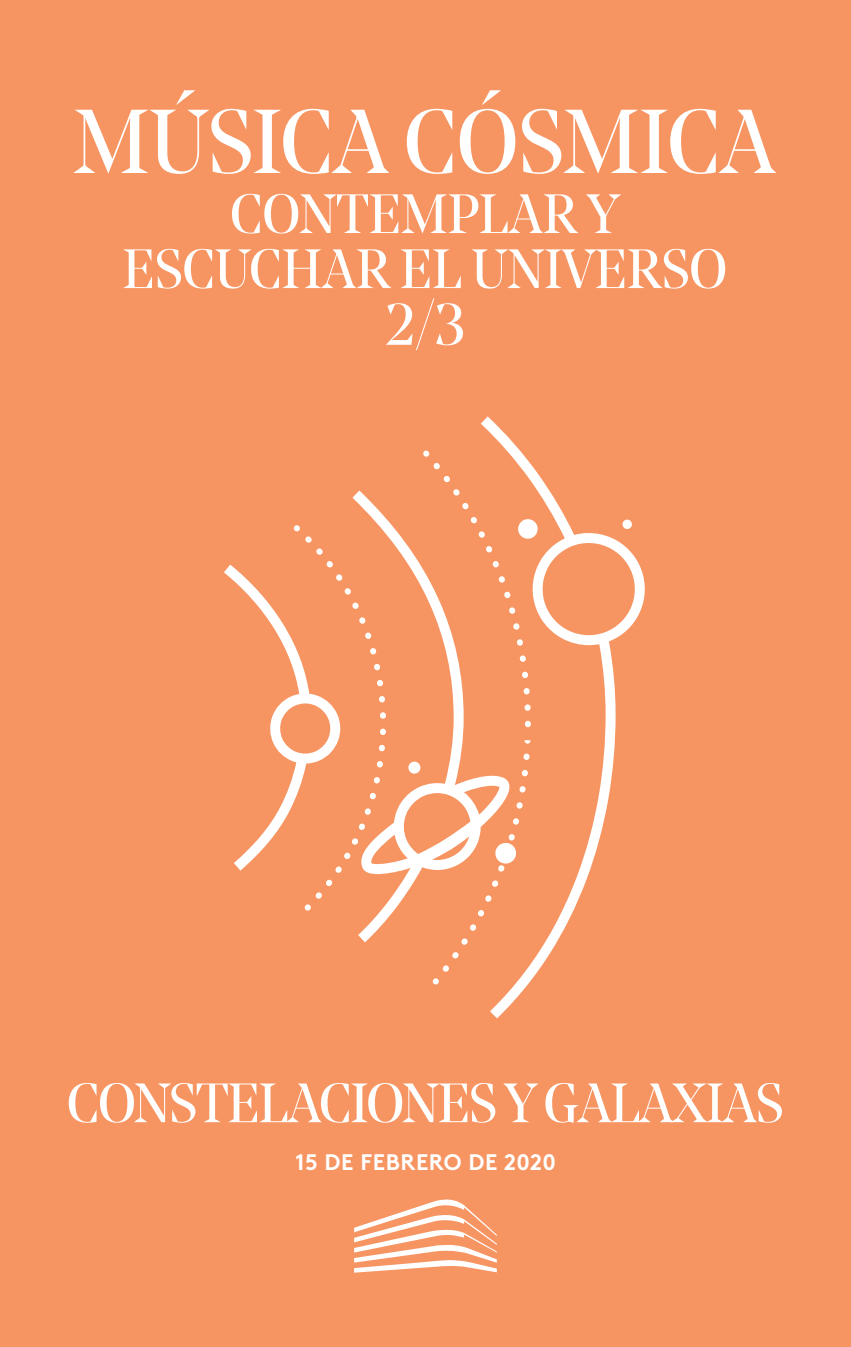
<style>
.page{position:relative;width:851px;height:1347px;background:#fff}
.page>*{position:absolute;margin:0;border:0;box-sizing:border-box;transform-origin:0 0}
.t1{font:90px "Noe Display";letter-spacing:-.01em;color:#fff}
.t2{font:58.25px "Noe Display";color:#fff}
.t3{font:55px/55px "Noe Display";letter-spacing:-.025em;color:#fff;text-align:center}
.t4{font:700 22.5px "Brown Pro";letter-spacing:.025em;color:#fff}
</style>
<div class="page">
<div style="left:0;top:0;width:850px;height:1346px;background:#f79562"></div>
<svg style="left:354px;top:1199px;width:143px;height:73px"></svg>
<svg style="left:352px;top:490px;width:128px;height:452px"></svg>
<svg style="left:480px;top:416px;width:165px;height:602px"></svg>
<svg style="left:432px;top:978px;width:7px;height:6px"></svg>
<svg style="left:477px;top:909px;width:7px;height:7px"></svg>
<svg style="left:478px;top:531px;width:7px;height:7px"></svg>
<svg style="left:485px;top:895px;width:7px;height:6px"></svg>
<svg style="left:469px;top:924px;width:7px;height:6px"></svg>
<svg style="left:452px;top:952px;width:7px;height:6px"></svg>
<svg style="left:453px;top:489px;width:7px;height:6px"></svg>
<svg style="left:462px;top:502px;width:7px;height:7px"></svg>
<svg style="left:461px;top:938px;width:7px;height:6px"></svg>
<svg style="left:443px;top:476px;width:7px;height:6px"></svg>
<svg style="left:470px;top:516px;width:7px;height:7px"></svg>
<svg style="left:442px;top:965px;width:7px;height:6px"></svg>
<svg style="left:519px;top:786px;width:6px;height:6px"></svg>
<svg style="left:494px;top:833px;width:23px;height:38px"></svg>
<svg style="left:491px;top:880px;width:7px;height:6px"></svg>
<svg style="left:521px;top:769px;width:7px;height:7px"></svg>
<svg style="left:522px;top:671px;width:6px;height:7px"></svg>
<svg style="left:523px;top:688px;width:6px;height:6px"></svg>
<svg style="left:519px;top:655px;width:7px;height:7px"></svg>
<svg style="left:516px;top:802px;width:7px;height:6px"></svg>
<svg style="left:512px;top:818px;width:7px;height:6px"></svg>
<svg style="left:492px;top:560px;width:7px;height:7px"></svg>
<svg style="left:498px;top:576px;width:7px;height:6px"></svg>
<svg style="left:508px;top:607px;width:7px;height:7px"></svg>
<svg style="left:513px;top:623px;width:6px;height:6px"></svg>
<svg style="left:504px;top:591px;width:6px;height:7px"></svg>
<svg style="left:525px;top:721px;width:6px;height:6px"></svg>
<svg style="left:524px;top:704px;width:6px;height:7px"></svg>
<svg style="left:524px;top:740px;width:6px;height:3px"></svg>
<svg style="left:516px;top:639px;width:7px;height:6px"></svg>
<svg style="left:485px;top:545px;width:7px;height:7px"></svg>
<svg style="left:523px;top:753px;width:6px;height:7px"></svg>
<svg style="left:423px;top:450px;width:17px;height:19px"></svg>
<svg style="left:326px;top:879px;width:6px;height:7px"></svg>
<svg style="left:315px;top:892px;width:7px;height:6px"></svg>
<svg style="left:293px;top:525px;width:30px;height:30px"></svg>
<svg style="left:224px;top:561px;width:162px;height:311px"></svg>
<svg style="left:304px;top:904px;width:7px;height:6px"></svg>
<h1 class="t1" style="left:73px;top:86px;width:704px">MÚSICA CÓSMICA</h1>
<p class="t3" style="left:122px;top:186px;width:606px">CONTEMPLAR Y<br>ESCUCHAR EL UNIVERSO</p>
<p class="t2" style="left:385px;top:288px;width:82px">2/3</p>
<p class="t3" style="left:67px;top:1075px;width:718px">CONSTELACIONES Y GALAXIAS</p>
<p class="t4" style="left:295px;top:1143px;width:262px">15 DE FEBRERO DE 2020</p>
</div>
